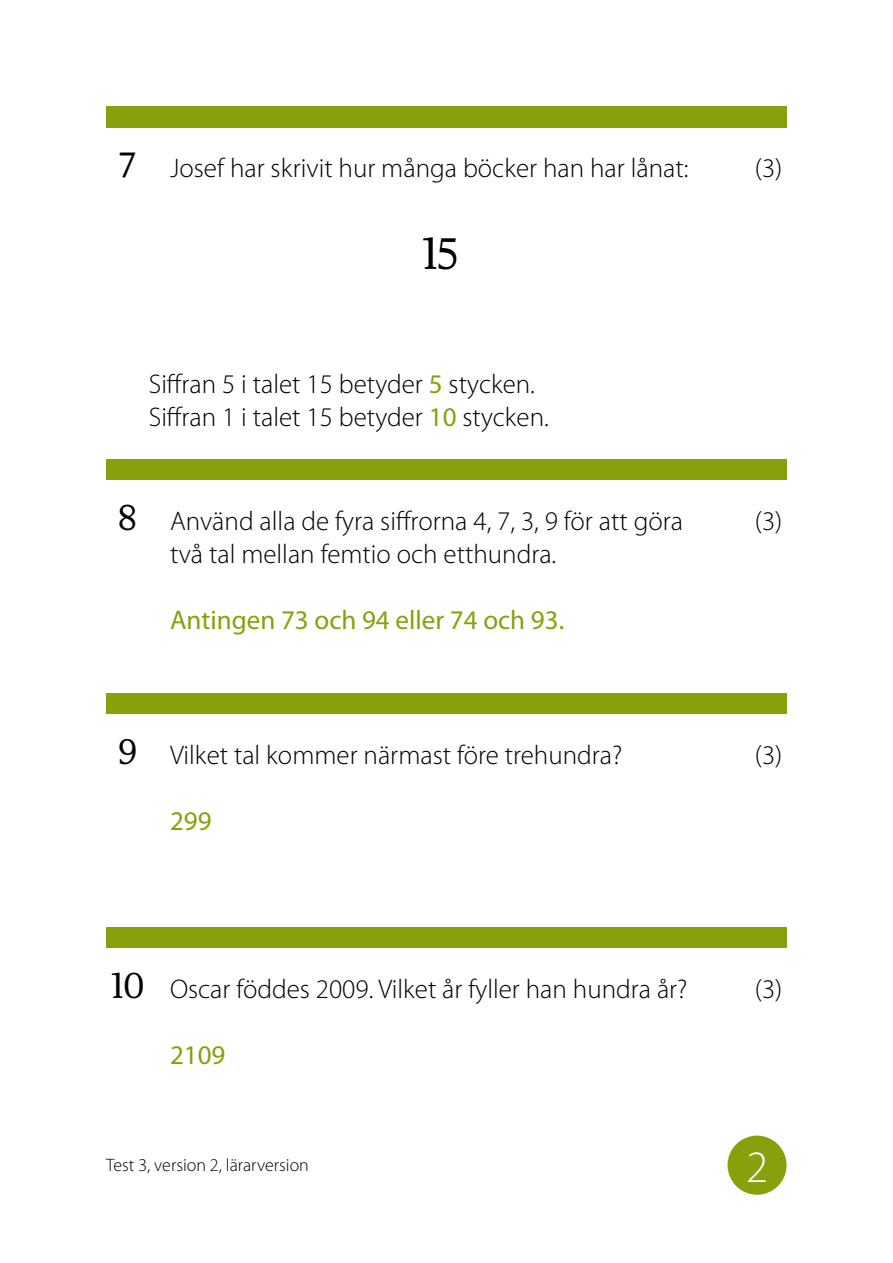
<style>
.page{position:relative;width:893px;height:1263px;background:#fff}
.page>*{position:absolute;margin:0;border:0;box-sizing:border-box;transform-origin:0 0}
.t1{font:45px "Berling Nova Text Pro";color:#000}
.t2{font:300 45px "Myriad Pro";color:#fff}
.t3{font:300 27px/33px "Myriad Pro";color:#000}
.t4{font:27px "Myriad Pro";color:#86a10b}
.t5{font:300 18px "Myriad Pro";color:#000}
.s1{font-family:"Berling Nova Text Pro";font-weight:400;font-size:36px}
.s2{font-weight:400;color:#86a10b}
</style>
<div class="page">
<div style="left:727px;top:1135px;width:60px;height:60px;background:#86a10b;border-radius:50%"></div>
<div style="left:106px;top:106px;width:681px;height:22px;background:#86a10b"></div>
<div style="left:106px;top:693px;width:681px;height:21px;background:#86a10b"></div>
<div style="left:106px;top:927px;width:681px;height:21px;background:#86a10b"></div>
<div style="left:106px;top:459px;width:681px;height:21px;background:#86a10b"></div>
<p class="t3" style="left:119px;top:152px;width:571px"><span class="s1">7</span> Josef har skrivit hur många böcker han har lånat:</p>
<p class="t3" style="left:755px;top:152px;width:29px">(3)</p>
<h1 class="t1" style="left:422px;top:224px;width:37px">15</h1>
<p class="t3" style="left:149px;top:368px;width:402px">Siffran 5 i talet 15 betyder <span class="s2">5</span> stycken.<br>Siffran 1 i talet 15 betyder <span class="s2">10</span> stycken.</p>
<p class="t3" style="left:118px;top:505px;width:566px"><span class="s1">8</span> Använd alla de fyra siffrorna 4, 7, 3, 9 för att göra</p>
<p class="t3" style="left:755px;top:505px;width:29px">(3)</p>
<p class="t3" style="left:170px;top:538px;width:388px">två tal mellan femtio och etthundra.</p>
<p class="t4" style="left:170px;top:605px;width:396px">Antingen 73 och 94 eller 74 och 93.</p>
<p class="t3" style="left:118px;top:739px;width:506px"><span class="s1">9</span> Vilket tal kommer närmast före trehundra?</p>
<p class="t3" style="left:755px;top:739px;width:29px">(3)</p>
<p class="t4" style="left:170px;top:806px;width:43px">299</p>
<p class="t3" style="left:111px;top:973px;width:578px"><span class="s1">10</span> Oscar föddes 2009. Vilket år fyller han hundra år?</p>
<p class="t3" style="left:755px;top:973px;width:29px">(3)</p>
<p class="t4" style="left:170px;top:1040px;width:57px">2109</p>
<p class="t5" style="left:106px;top:1154px;width:204px">Test 3, version 2, lärarversion</p>
<h1 class="t2" style="left:746px;top:1142px;width:23px">2</h1>
</div>
